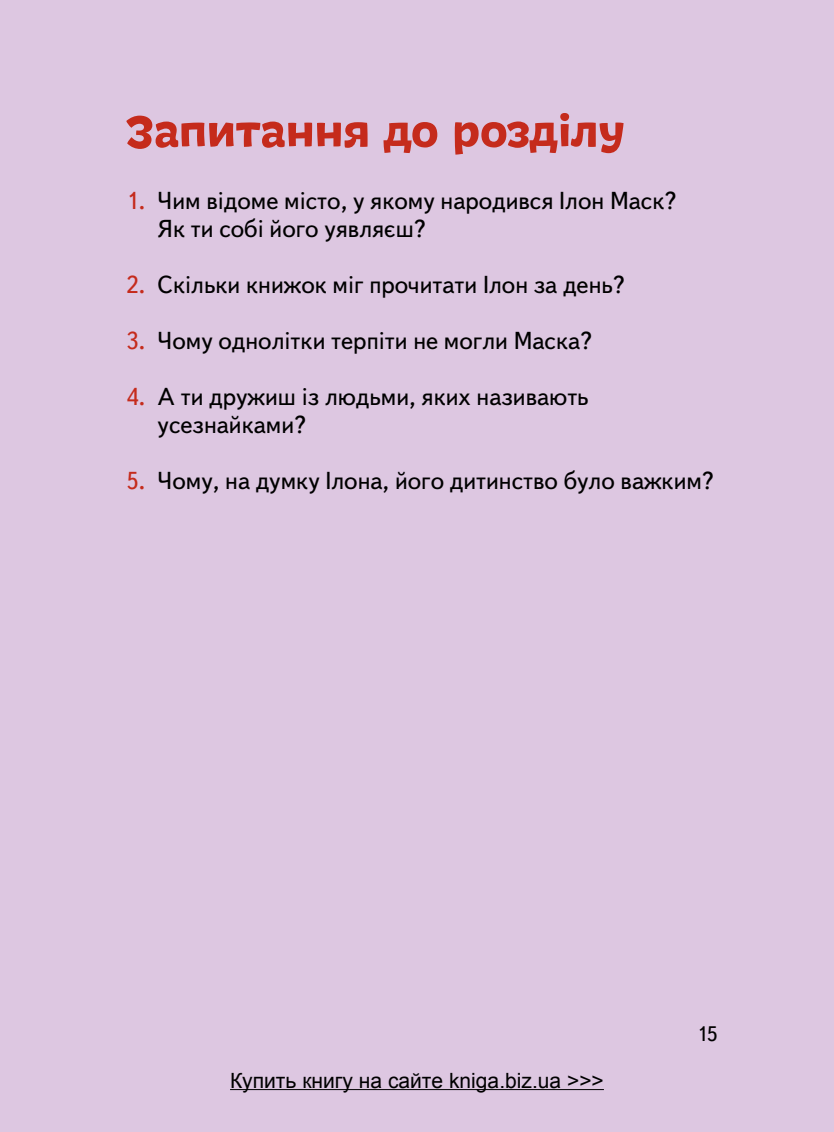
<style>
.page{position:relative;width:834px;height:1132px;background:#fff}
.page>*{position:absolute;margin:0;border:0;box-sizing:border-box;transform-origin:0 0}
.t1{font:700 52.5px "DR Agu Sans";letter-spacing:.01em;color:#c52b1c}
.t2{font:24.5px/28px "Text Book C";color:#000}
.t3{font:21px "Arial";color:#000}
.t4{font:21px "Textbook New";color:#000}
.s1{color:#c52b1c}
</style>
<div class="page">
<div style="left:0;top:0;width:833px;height:1131px;background:#ddc7e1"></div>
<hr style="left:230px;top:1088px;width:373px;height:1px;background:#000">
<h1 class="t1" style="left:126px;top:100px;width:500px">Запитання до розділу</h1>
<p class="t2" style="left:158px;top:187px;width:520px;text-indent:-32px"><span class="s1">1.</span> Чим відоме місто, у якому народився Ілон Маск?<br>Як ти собі його уявляєш?</p>
<p class="t2" style="left:126px;top:271px;width:500px"><span class="s1">2.</span> Скільки книжок міг прочитати Ілон за день?</p>
<p class="t2" style="left:126px;top:327px;width:467px"><span class="s1">3.</span> Чому однолітки терпіти не могли Маска?</p>
<p class="t2" style="left:158px;top:383px;width:432px;text-indent:-32px"><span class="s1">4.</span> А ти дружиш із людьми, яких називають усезнайками?</p>
<p class="t2" style="left:126px;top:467px;width:589px"><span class="s1">5.</span> Чому, на думку Ілона, його дитинство було важким?</p>
<p class="t3" style="left:230px;top:1066px;width:375px">Купить книгу на сайте kniga.biz.ua &gt;&gt;&gt;</p>
<p class="t4" style="left:696px;top:1020px;width:23px">15</p>
</div>
